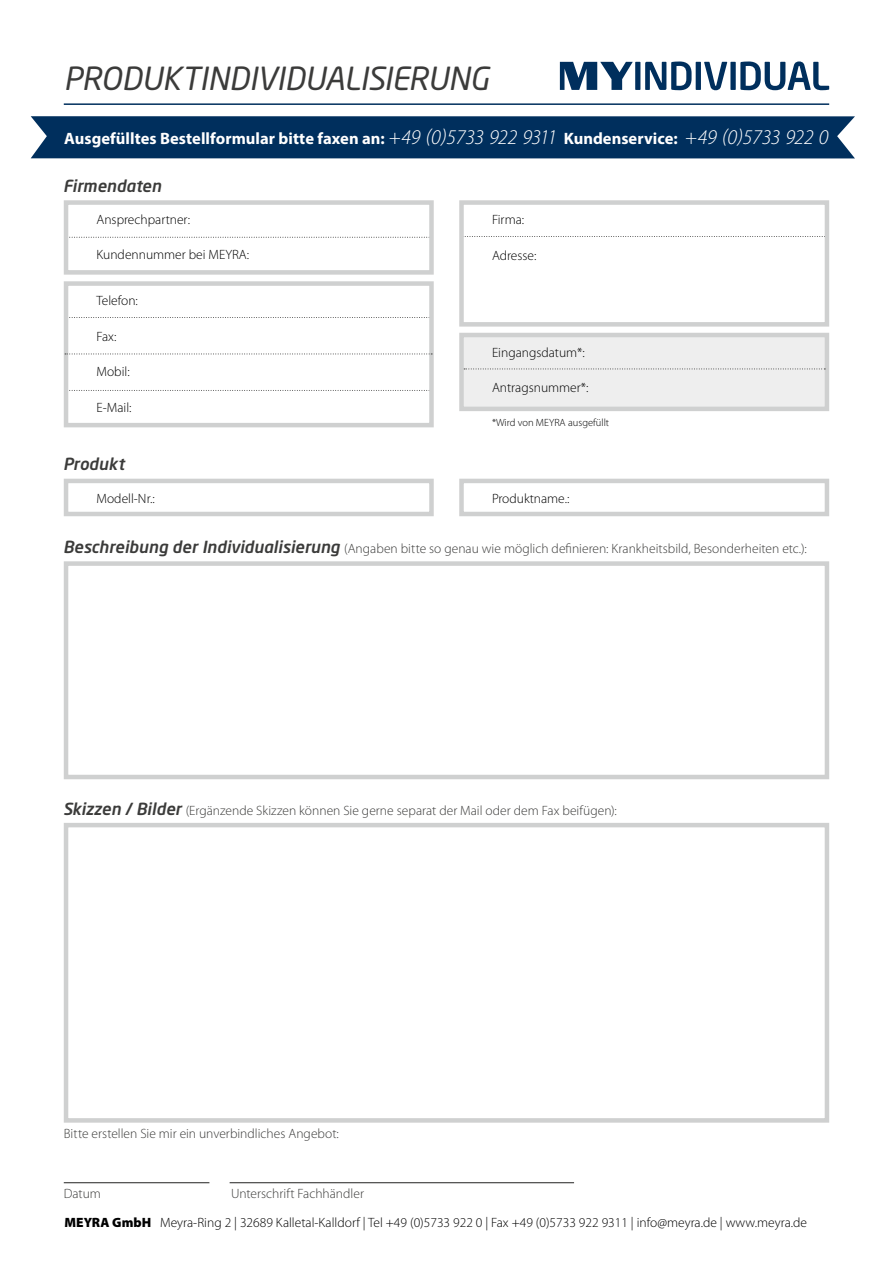
<style>
.page{position:relative;width:893px;height:1263px;background:#fff}
.page>*{position:absolute;margin:0;border:0;box-sizing:border-box;transform-origin:0 0}
.t1{font:italic 31.5px "Neo Sans Std";letter-spacing:-.015em;color:#3b3b3a}
.t2{font:700 16.5px "Myriad Pro";color:#fff}
.t3{font:italic 500 16.5px "Neo Sans Std";letter-spacing:.005em;color:#3b3b3a}
.t4{font:300 13.5px "Myriad Pro";color:#3b3b3a}
.t5{font:300 13.5px "Myriad Pro";color:#000}
.t6{font:300 10.5px "Myriad Pro";color:#000}
.s1{font-weight:300;font-style:italic;font-size:21px}
.s2{font-family:"Neo Sans Std";font-weight:500;font-style:italic;font-size:16.5px}
.s3{font-weight:900}
</style>
<div class="page">
<div style="left:31px;top:116px;width:824px;height:42px;background:#002f5d"></div>
<hr style="left:64px;top:103px;width:765px;height:2px;background:#002f5d">
<div style="left:635px;top:62px;width:5px;height:28px;background:#002f5d"></div>
<svg style="left:645px;top:61px;width:47px;height:29px"></svg>
<div style="left:696px;top:62px;width:5px;height:28px;background:#002f5d"></div>
<svg style="left:704px;top:62px;width:23px;height:28px"></svg>
<div style="left:730px;top:62px;width:6px;height:28px;background:#002f5d"></div>
<svg style="left:740px;top:61px;width:89px;height:29px"></svg>
<svg style="left:560px;top:62px;width:73px;height:28px"></svg>
<div style="left:64px;top:561px;width:765px;height:218px;border:4px solid #cfd0d0"></div>
<div style="left:64px;top:823px;width:765px;height:300px;border:4px solid #cfd0d0"></div>
<svg style="left:69px;top:237px;width:360px;height:1px"></svg>
<div style="left:64px;top:200px;width:370px;height:75px;border:4px solid #cfd0d0"></div>
<svg style="left:69px;top:317px;width:360px;height:1px"></svg>
<svg style="left:69px;top:390px;width:360px;height:1px"></svg>
<div style="left:64px;top:281px;width:370px;height:146px;border:4px solid #cfd0d0"></div>
<svg style="left:65px;top:354px;width:367px;height:1px"></svg>
<div style="left:459px;top:333px;width:370px;height:78px;background:#eee;border:4px solid #cfd0d0"></div>
<svg style="left:464px;top:369px;width:361px;height:1px"></svg>
<hr style="left:64px;top:1182px;width:145px;height:1px;background:#3b3b3a">
<hr style="left:230px;top:1182px;width:344px;height:1px;background:#3b3b3a">
<div style="left:64px;top:479px;width:370px;height:37px;border:4px solid #cfd0d0"></div>
<div style="left:459px;top:479px;width:370px;height:37px;border:4px solid #cfd0d0"></div>
<svg style="left:464px;top:236px;width:359px;height:1px"></svg>
<div style="left:459px;top:200px;width:370px;height:127px;border:4px solid #cfd0d0"></div>
<h1 class="t1" style="left:64px;top:59px;width:427px">PRODUKTINDIVIDUALISIERUNG</h1>
<p class="t2" style="left:64px;top:128px;width:766px">Ausgefülltes Bestellformular bitte faxen an: <span class="s1">+49 (0)5733 922 9311</span> Kundenservice: <span class="s1">+49 (0)5733 922 0</span></p>
<p class="t3" style="left:63px;top:176px;width:100px">Firmendaten</p>
<p class="t5" style="left:97px;top:212px;width:95px">Ansprechpartner:</p>
<p class="t5" style="left:97px;top:247px;width:154px">Kundennummer bei MEYRA:</p>
<p class="t5" style="left:97px;top:293px;width:43px">Telefon:</p>
<p class="t5" style="left:97px;top:329px;width:21px">Fax:</p>
<p class="t5" style="left:97px;top:364px;width:35px">Mobil:</p>
<p class="t5" style="left:97px;top:400px;width:37px">E-Mail:</p>
<p class="t5" style="left:492px;top:212px;width:34px">Firma:</p>
<p class="t5" style="left:492px;top:248px;width:46px">Adresse:</p>
<p class="t5" style="left:492px;top:345px;width:94px">Eingangsdatum*:</p>
<p class="t5" style="left:492px;top:380px;width:98px">Antragsnummer*:</p>
<p class="t6" style="left:492px;top:417px;width:119px">*Wird von MEYRA ausgefüllt</p>
<p class="t3" style="left:63px;top:453px;width:63px">Produkt</p>
<p class="t5" style="left:97px;top:491px;width:60px">Modell-Nr.:</p>
<p class="t5" style="left:492px;top:491px;width:79px">Produktname.:</p>
<p class="t4" style="left:63px;top:541px;width:745px"><span class="s2">Beschreibung der Individualisierung</span> (Angaben bitte so genau wie möglich definieren: Krankheitsbild, Besonderheiten etc.):</p>
<p class="t4" style="left:63px;top:803px;width:555px"><span class="s2">Skizzen / Bilder</span> (Ergänzende Skizzen können Sie gerne separat der Mail oder dem Fax beifügen):</p>
<p class="t4" style="left:64px;top:1126px;width:277px">Bitte erstellen Sie mir ein unverbindliches Angebot:</p>
<p class="t4" style="left:64px;top:1186px;width:39px">Datum</p>
<p class="t4" style="left:231px;top:1186px;width:134px">Unterschrift Fachhändler</p>
<p class="t5" style="left:65px;top:1215px;width:744px"><span class="s3">MEYRA GmbH</span> Meyra-Ring 2 | 32689 Kalletal-Kalldorf | Tel +49 (0)5733 922 0 | Fax +49 (0)5733 922 9311 | info@meyra.de | www.meyra.de</p>
</div>
